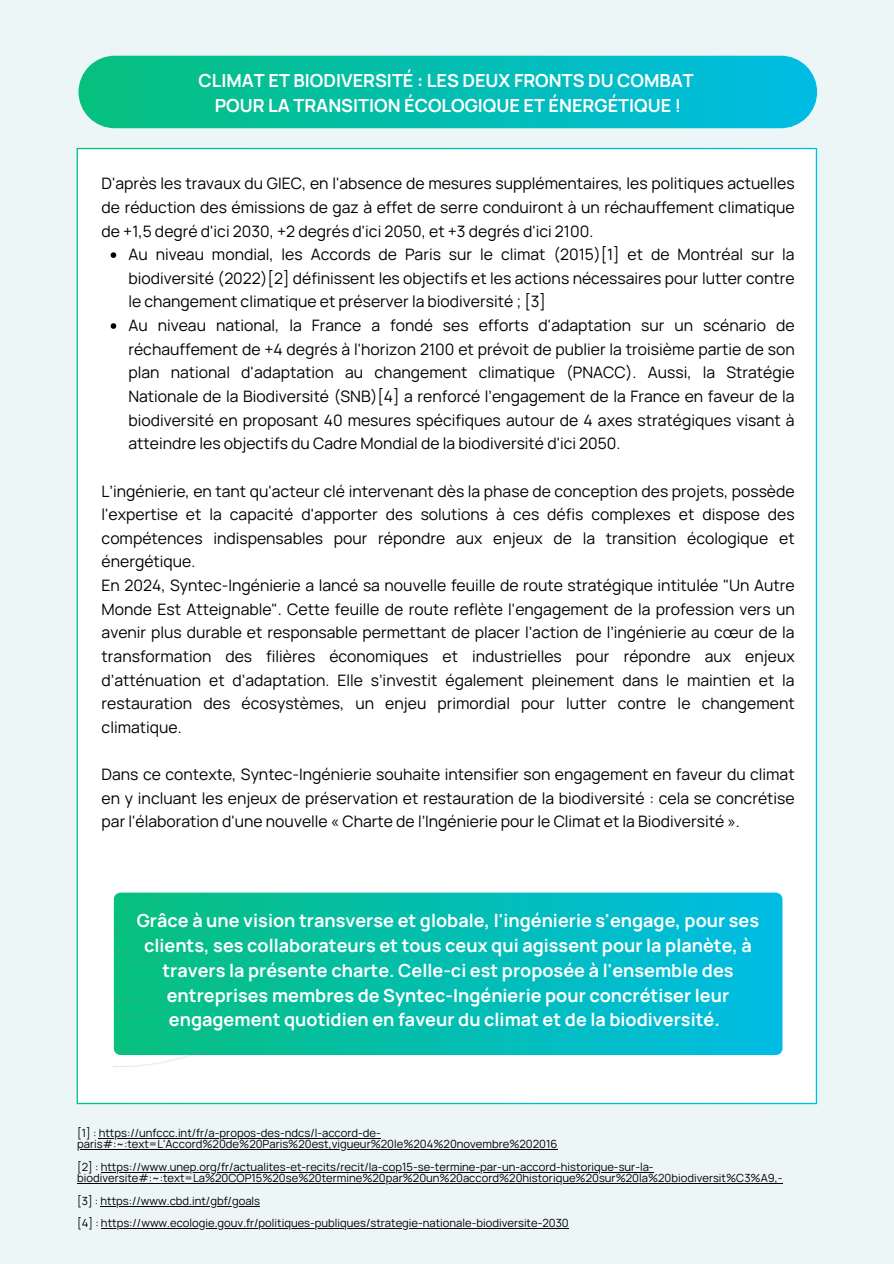
<style>
.page{position:relative;width:894px;height:1264px;background:#fff}
.page>*{position:absolute;margin:0;border:0;box-sizing:border-box;transform-origin:0 0}
.t1{font:700 18px/24.8px "Manrope";color:#fff;text-align:center}
.t2{font:15.75px/23.7px "Manrope";color:#000;text-align:justify}
.t3{font:11.25px/22.5px "Manrope";color:#000}
</style>
<div class="page">
<div style="left:0;top:0;width:893px;height:1263px;background:#ecf6f7"></div>
<svg style="left:78px;top:56px;width:738px;height:72px;background:#07bfb1"></svg>
<div style="left:77px;top:148px;width:739px;height:956px;background:#fff"></div>
<svg style="left:353px;top:892px;width:429px;height:163px;background:#03bdc3"></svg>
<svg style="left:111px;top:252px;width:5px;height:6px"></svg>
<svg style="left:111px;top:323px;width:5px;height:6px"></svg>
<hr style="left:99px;top:1137px;width:282px;height:1px;background:#000">
<hr style="left:77px;top:1149px;width:480px;height:1px;background:#000">
<hr style="left:101px;top:1171px;width:552px;height:1px;background:#000">
<hr style="left:77px;top:1182px;width:705px;height:1px;background:#000">
<hr style="left:100px;top:1205px;width:160px;height:1px;background:#000">
<hr style="left:101px;top:1227px;width:467px;height:1px;background:#000">
<img style="left:114px;top:892px;width:239px;height:174px">
<h3 class="t1" style="left:198px;top:68px;width:496px">CLIMAT ET BIODIVERSITÉ : LES DEUX FRONTS DU COMBAT<br>POUR LA TRANSITION ÉCOLOGIQUE ET ÉNERGÉTIQUE !</h3>
<h1 class="t2" style="left:102px;top:171px;width:694px">D'après les travaux du GIEC, en l'absence de mesures supplémentaires, les politiques actuelles de réduction des émissions de gaz à effet de serre conduiront à un réchauffement climatique de +1,5 degré d'ici 2030, +2 degrés d'ici 2050, et +3 degrés d'ici 2100.</h1>
<h3 class="t2" style="left:128px;top:242px;width:667px">Au niveau mondial, les Accords de Paris sur le climat (2015)[1] et de Montréal sur la biodiversité (2022)[2] définissent les objectifs et les actions nécessaires pour lutter contre le changement climatique et préserver la biodiversité ; [3]</h3>
<p class="t2" style="left:128px;top:313px;width:667px">Au niveau national, la France a fondé ses efforts d'adaptation sur un scénario de réchauffement de +4 degrés à l'horizon 2100 et prévoit de publier la troisième partie de son plan national d'adaptation au changement climatique (PNACC). Aussi, la Stratégie Nationale de la Biodiversité (SNB)[4] a renforcé l’engagement de la France en faveur de la biodiversité en proposant 40 mesures spécifiques autour de 4 axes stratégiques visant à atteindre les objectifs du Cadre Mondial de la biodiversité d'ici 2050.</p>
<p class="t2" style="left:102px;top:478px;width:694px;text-align:left">L’ingénierie, en tant qu'acteur clé intervenant dès la phase de conception des projets, possède l'expertise et la capacité d'apporter des solutions à ces défis complexes et dispose des compétences indispensables pour répondre aux enjeux de la transition écologique et énergétique.<br>En 2024, Syntec-Ingénierie a lancé sa nouvelle feuille de route stratégique intitulée "Un Autre Monde Est Atteignable". Cette feuille de route reflète l'engagement de la profession vers un avenir plus durable et responsable permettant de placer l’action de l’ingénierie au cœur de la transformation des filières économiques et industrielles pour répondre aux enjeux d’atténuation et d’adaptation. Elle s’investit également pleinement dans le maintien et la restauration des écosystèmes, un enjeu primordial pour lutter contre le changement climatique.</p>
<h3 class="t2" style="left:102px;top:762px;width:694px">Dans ce contexte, Syntec-Ingénierie souhaite intensifier son engagement en faveur du climat en y incluant les enjeux de préservation et restauration de la biodiversité : cela se concrétise par l'élaboration d'une nouvelle « Charte de l’Ingénierie pour le Climat et la Biodiversité ».</h3>
<p class="t1" style="left:137px;top:908px;width:623px">Grâce à une vision transverse et globale, l'ingénierie s'engage, pour ses clients, ses collaborateurs et tous ceux qui agissent pour la planète, à travers la présente charte. Celle-ci est proposée à l'ensemble des entreprises membres de Syntec-Ingénierie pour concrétiser leur engagement quotidien en faveur du climat et de la biodiversité.</p>
<p class="t3" style="left:77px;top:1121px;width:305px">[1] : https://unfccc.int/fr/a-propos-des-ndcs/l-accord-de-</p>
<p class="t3" style="left:77px;top:1132px;width:577px">paris#:~:text=L'Accord%20de%20Paris%20est,vigueur%20le%204%20novembre%202016<br>[2] : https://www.unep.org/fr/actualites-et-recits/recit/la-cop15-se-termine-par-un-accord-historique-sur-la-</p>
<p class="t3" style="left:77px;top:1166px;width:706px">biodiversite#:~:text=La%20COP15%20se%20termine%20par%20un%20accord%20historique%20sur%20la%20biodiversit%C3%A9,- [3] : https://www.cbd.int/gbf/goals</p>
<p class="t3" style="left:77px;top:1211px;width:493px">[4] : https://www.ecologie.gouv.fr/politiques-publiques/strategie-nationale-biodiversite-2030</p>
</div>
